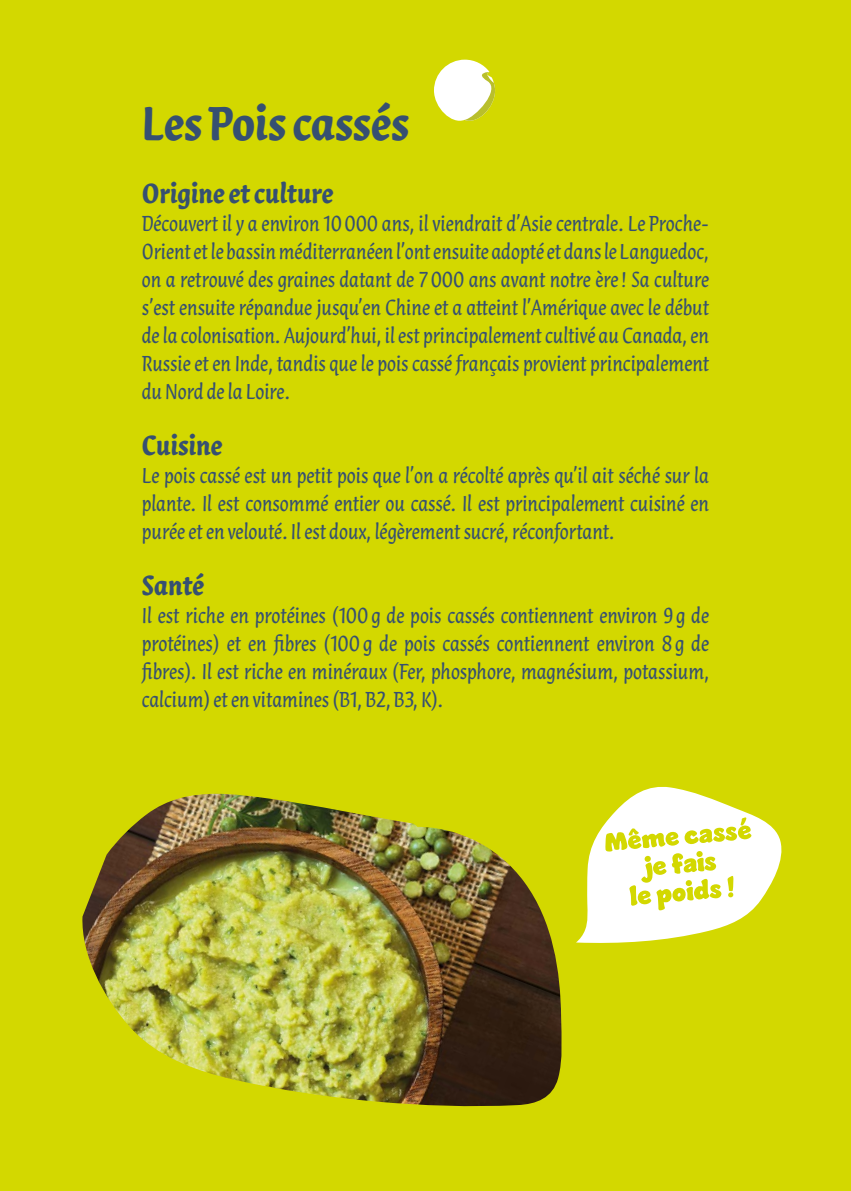
<style>
.page{position:relative;width:851px;height:1191px;background:#fff}
.page>*{position:absolute;margin:0;border:0;box-sizing:border-box;transform-origin:0 0}
.t1{font:700 48px "Lisbeth";color:#365071}
.t2{font:700 28px "Lisbeth";color:#365071}
.t3{font:22px/28px "Lisbeth";color:#365071;text-align:justify}
</style>
<div class="page">
<div style="left:0;top:0;width:850px;height:1191px;background:#d3d800"></div>
<svg style="left:576px;top:786px;width:206px;height:157px"></svg>
<svg style="left:434px;top:60px;width:62px;height:61px"></svg>
<img style="left:82px;top:793px;width:480px;height:314px">
<p class="t1" style="left:142px;top:83px;width:268px">Les Pois cassés</p>
<p class="t2" style="left:142px;top:170px;width:193px">Origine et culture</p>
<p class="t3" style="left:142px;top:207px;width:569px">Découvert il y a environ 10 000 ans, il viendrait d’Asie centrale. Le Proche-Orient et le bassin méditerranéen l’ont ensuite adopté et dans le Languedoc, on a retrouvé des graines datant de 7 000 ans avant notre ère ! Sa culture s’est ensuite répandue jusqu’en Chine et a atteint l’Amérique avec le début de la colonisation. Aujourd’hui, il est principalement cultivé au Canada, en Russie et en Inde, tandis que le pois cassé français provient principalement du Nord de la Loire.</p>
<p class="t2" style="left:142px;top:422px;width:82px">Cuisine</p>
<p class="t3" style="left:142px;top:459px;width:569px">Le pois cassé est un petit pois que l’on a récolté après qu’il ait séché sur la plante. Il est consommé entier ou cassé. Il est principalement cuisiné en purée et en velouté. Il est doux, légèrement sucré, réconfortant.</p>
<p class="t2" style="left:142px;top:562px;width:64px">Santé</p>
<p class="t3" style="left:142px;top:599px;width:568px">Il est riche en protéines (100 g de pois cassés contiennent environ 9 g de protéines) et en fibres (100 g de pois cassés contiennent environ 8 g de fibres). Il est riche en minéraux (Fer, phosphore, magnésium, potassium, calcium) et en vitamines (B1, B2, B3, K).</p>
</div>
